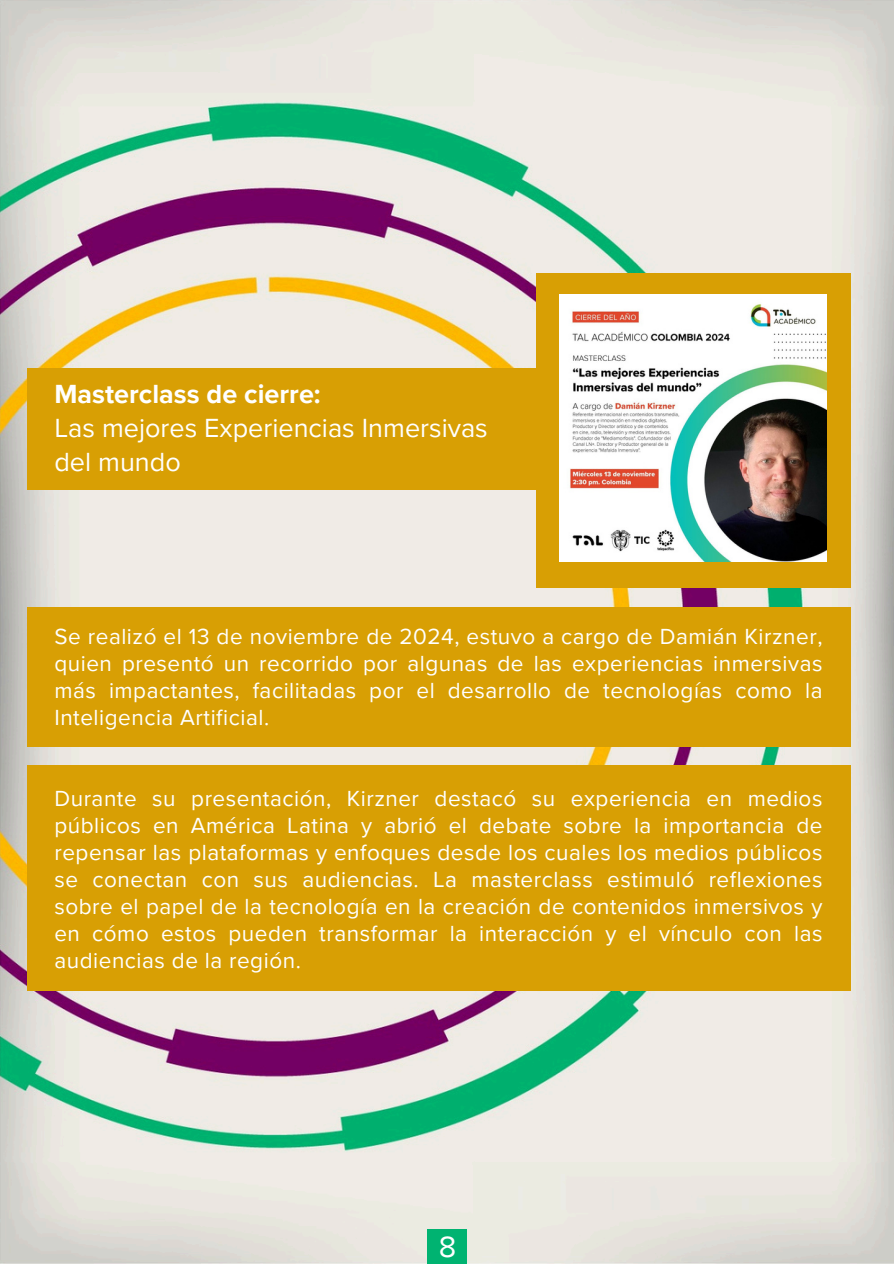
<style>
.page{position:relative;width:894px;height:1264px;background:#fff}
.page>*{position:absolute;margin:0;border:0;box-sizing:border-box;transform-origin:0 0}
.t1{font:30.15px "Proxima Nova";color:#fff}
.t2{font:27px/33.8px "Proxima Nova";color:#fff}
.t3{font:22.5px/27px "Proxima Nova";letter-spacing:.025em;color:#fff;text-align:justify}
.s1{font-weight:700}
</style>
<div class="page">
<img style="left:0;top:0;width:893px;height:1263px">
<div style="left:427px;top:1228px;width:39px;height:35px;background:#00b371"></div>
<div style="left:27px;top:606px;width:823px;height:140px;background:#d89f04"></div>
<div style="left:27px;top:765px;width:823px;height:225px;background:#d89f04"></div>
<div style="left:535px;top:273px;width:315px;height:314px;background:#d89f04"></div>
<div style="left:27px;top:368px;width:531px;height:121px;background:#d89f04"></div>
<img style="left:559px;top:295px;width:267px;height:266px">
<p class="t2" style="left:54px;top:378px;width:435px"><span class="s1">Masterclass de cierre:<br></span>Las mejores Experiencias Inmersivas del mundo</p>
<p class="t3" style="left:54px;top:623px;width:769px">Se realizó el 13 de noviembre de 2024, estuvo a cargo de Damián Kirzner, quien presentó un recorrido por algunas de las experiencias inmersivas más impactantes, facilitadas por el desarrollo de tecnologías como la Inteligencia Artificial.</p>
<h1 class="t3" style="left:54px;top:785px;width:769px">Durante su presentación, Kirzner destacó su experiencia en medios públicos en América Latina y abrió el debate sobre la importancia de repensar las plataformas y enfoques desde los cuales los medios públicos se conectan con sus audiencias. La masterclass estimuló reflexiones sobre el papel de la tecnología en la creación de contenidos inmersivos y en cómo estos pueden transformar la interacción y el vínculo con las audiencias de la región.</h1>
<p class="t1" style="left:438px;top:1229px;width:19px">8</p>
</div>
